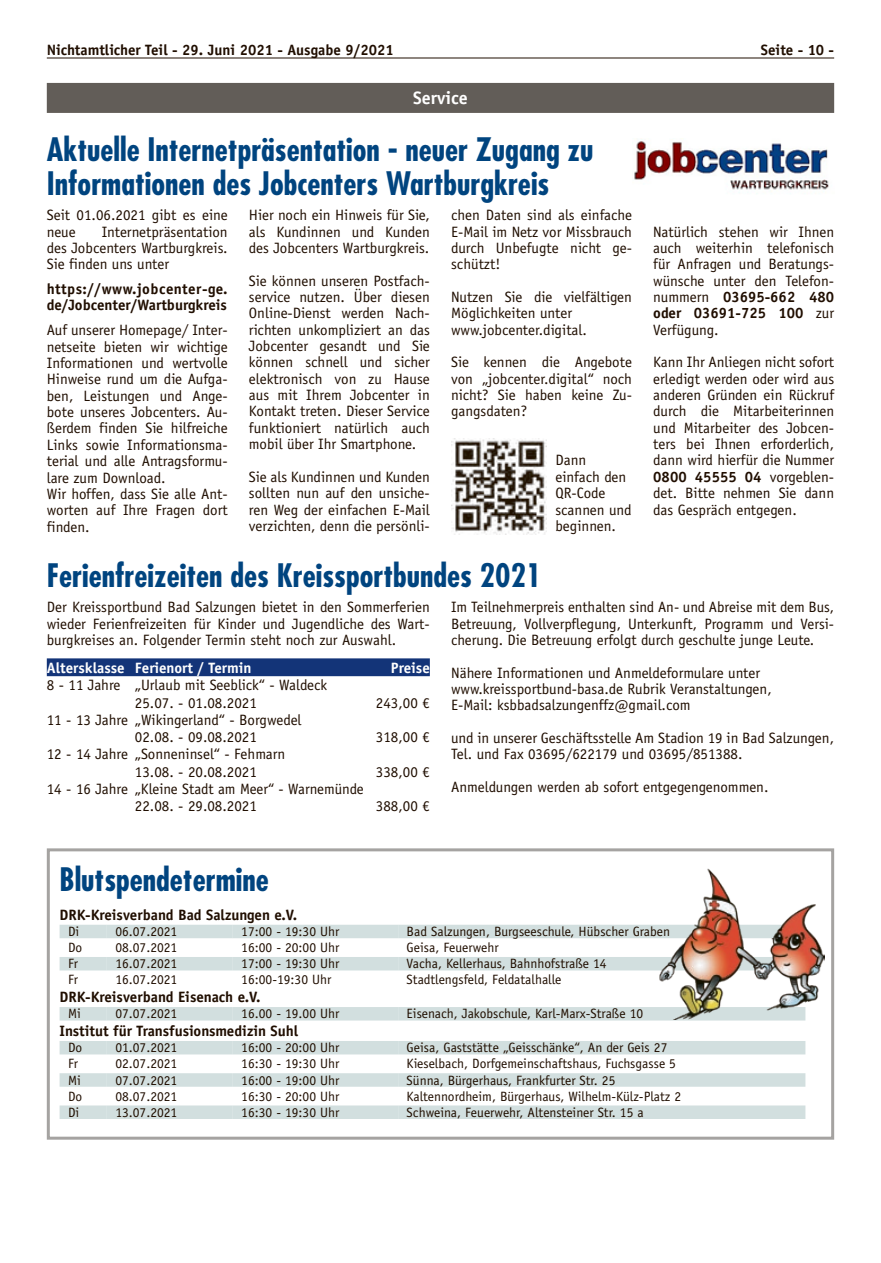
<style>
.page{position:relative;width:881px;height:1263px;background:#fff}
.page>*{position:absolute;margin:0;border:0;box-sizing:border-box;transform-origin:0 0}
.t1{font:700 condensed 31.5px/34.3px "Futura LT";color:#00447f}
.t2{font:700 18px "Officina Sans LT";color:#fff}
.t3{font:15px/16.4px "Officina Sans LT";color:#200e00}
.t4{font:700 15px/16.4px "Officina Sans LT";color:#200e00}
.t5{font:700 15px "Officina Sans LT";color:#fff}
.t6{font:13.5px "Officina Sans LT";color:#200e00}
.s1{font-weight:700}
</style>
<div class="page">
<hr style="left:47px;top:58px;width:786px;height:1px;background:#200e00">
<div style="left:47px;top:83px;width:786px;height:30px;background:#625d58"></div>
<img style="left:451px;top:439px;width:95px;height:95px">
<img style="left:634px;top:141px;width:195px;height:53px">
<div style="left:47px;top:658px;width:382px;height:18px;background:#133478"></div>
<div style="left:47px;top:848px;width:786px;height:292px;border:3px solid #a5a3a1"></div>
<div style="left:60px;top:925px;width:47px;height:13px;background:#d2dfdf"></div>
<div style="left:107px;top:925px;width:126px;height:13px;background:#d2dfdf"></div>
<div style="left:233px;top:925px;width:165px;height:13px;background:#d2dfdf"></div>
<div style="left:398px;top:925px;width:407px;height:13px;background:#d2dfdf"></div>
<div style="left:60px;top:957px;width:47px;height:13px;background:#d2dfdf"></div>
<div style="left:107px;top:957px;width:126px;height:13px;background:#d2dfdf"></div>
<div style="left:233px;top:957px;width:165px;height:13px;background:#d2dfdf"></div>
<div style="left:398px;top:957px;width:407px;height:13px;background:#d2dfdf"></div>
<div style="left:60px;top:1007px;width:47px;height:13px;background:#d2dfdf"></div>
<div style="left:107px;top:1007px;width:126px;height:13px;background:#d2dfdf"></div>
<div style="left:233px;top:1007px;width:165px;height:13px;background:#d2dfdf"></div>
<div style="left:398px;top:1007px;width:407px;height:13px;background:#d2dfdf"></div>
<div style="left:60px;top:1041px;width:47px;height:13px;background:#d2dfdf"></div>
<div style="left:107px;top:1041px;width:126px;height:13px;background:#d2dfdf"></div>
<div style="left:233px;top:1041px;width:165px;height:13px;background:#d2dfdf"></div>
<div style="left:398px;top:1041px;width:407px;height:13px;background:#d2dfdf"></div>
<div style="left:60px;top:1073px;width:47px;height:14px;background:#d2dfdf"></div>
<div style="left:107px;top:1073px;width:126px;height:14px;background:#d2dfdf"></div>
<div style="left:233px;top:1073px;width:165px;height:14px;background:#d2dfdf"></div>
<div style="left:398px;top:1073px;width:407px;height:14px;background:#d2dfdf"></div>
<div style="left:60px;top:1105px;width:47px;height:14px;background:#d2dfdf"></div>
<div style="left:107px;top:1105px;width:126px;height:14px;background:#d2dfdf"></div>
<div style="left:233px;top:1105px;width:165px;height:14px;background:#d2dfdf"></div>
<div style="left:398px;top:1105px;width:407px;height:14px;background:#d2dfdf"></div>
<img style="left:657px;top:868px;width:166px;height:151px">
<p class="t4" style="left:47px;top:41px;width:348px">Nichtamtlicher Teil - 29. Juni 2021 - Ausgabe 9/2021</p>
<p class="t4" style="left:760px;top:41px;width:75px">Seite - 10 -</p>
<p class="t2" style="left:413px;top:87px;width:56px">Service</p>
<h1 class="t1" style="left:47px;top:132px;width:548px">Aktuelle Internetpräsentation - neuer Zugang zu<br>Informationen des Jobcenters Wartburgkreis</h1>
<p class="t3" style="left:47px;top:207px;width:182px">Seit 01.06.2021 gibt es eine neue</p>
<p class="t3" style="left:249px;top:207px;width:182px;text-align:justify">Hier noch ein Hinweis für Sie, als Kundinnen und Kunden des Jobcenters Wartburgkreis.</p>
<p class="t3" style="left:249px;top:272px;width:182px;text-align:justify">Sie können unseren Postfach&shy;service nutzen. Über diesen Online-Dienst werden Nach&shy;richten unkompliziert an das Jobcenter gesandt und Sie können schnell und sicher elektronisch von zu Hause aus mit Ihrem Jobcenter in Kontakt treten. Dieser Service funktioniert natürlich auch mobil über Ihr Smartphone.</p>
<p class="t3" style="left:249px;top:469px;width:182px;text-align:justify">Sie als Kundinnen und Kunden sollten nun auf den unsiche&shy;ren Weg der einfachen E-Mail verzichten, denn die persönli-</p>
<p class="t3" style="left:451px;top:207px;width:182px;text-align:justify">chen Daten sind als einfache E-Mail im Netz vor Missbrauch durch Unbefugte nicht ge&shy;schützt!</p>
<p class="t3" style="left:451px;top:289px;width:182px">Nutzen Sie die vielfältigen<br>Möglichkeiten unter www.jobcenter.digital.</p>
<p class="t3" style="left:451px;top:354px;width:182px;text-align:justify">Sie kennen die Angebote von „jobcenter.digital“ noch nicht? Sie haben keine Zu&shy;gangsdaten?</p>
<p class="t3" style="left:555px;top:452px;width:78px">Dann einfach den<br>QR-Code scannen und beginnen.</p>
<p class="t3" style="left:653px;top:223px;width:182px;text-align:justify">Natürlich stehen wir Ihnen auch weiterhin telefonisch für Anfragen und Beratungs&shy;wünsche unter den Telefon&shy;nummern <span class="s1">03695-662 480 oder 03691-725 100</span> zur Verfügung.</p>
<p class="t3" style="left:653px;top:354px;width:182px;text-align:justify">Kann Ihr Anliegen nicht sofort erledigt werden oder wird aus anderen Gründen ein Rückruf durch die Mitarbeiterinnen und Mitarbeiter des Jobcen&shy;ters bei Ihnen erforderlich, dann wird hierfür die Nummer <span class="s1">0800 45555 04</span> vorgeblen&shy;det. Bitte nehmen Sie dann das Gespräch entgegen.</p>
<p class="t3" style="left:47px;top:223px;width:182px;text-align:justify;text-indent:55px">Internetpräsentation des Jobcenters Wartburgkreis.<br>Sie finden uns unter</p>
<p class="t4" style="left:47px;top:281px;width:182px">https://www.jobcenter-ge. de/Jobcenter/Wartburgkreis</p>
<p class="t3" style="left:47px;top:322px;width:182px">Auf unserer Homepage/ Inter&shy;netseite bieten wir wichtige<br>Informationen und wertvolle<br>Hinweise rund um die Aufga&shy;ben, Leistungen und Ange&shy;bote unseres Jobcenters. Au&shy;ßerdem finden Sie hilfreiche<br>Links sowie Informationsma&shy;terial und alle Antragsformu&shy;lare zum Download.<br>Wir hoffen, dass Sie alle Ant&shy;worten auf Ihre Fragen dort finden.</p>
<h1 class="t1" style="left:47px;top:559px;width:496px">Ferienfreizeiten des Kreissportbundes 2021</h1>
<p class="t3" style="left:47px;top:599px;width:384px;text-align:justify">Der Kreissportbund Bad Salzungen bietet in den Sommerferien wieder Ferienfreizeiten für Kinder und Jugendliche des Wart&shy;burgkreises an. Folgender Termin steht noch zur Auswahl.</p>
<p class="t5" style="left:47px;top:659px;width:206px">Altersklasse Ferienort / Termin</p>
<p class="t5" style="left:391px;top:659px;width:40px">Preise</p>
<p class="t3" style="left:135px;top:677px;width:194px;line-height:17.2px;text-indent:-88px">8 - 11 Jahre „Urlaub mit Seeblick“ - Waldeck<br>25.07. - 01.08.2021</p>
<p class="t3" style="left:451px;top:599px;width:384px;text-align:justify">Im Teilnehmerpreis enthalten sind An- und Abreise mit dem Bus, Betreuung, Vollverpflegung, Unterkunft, Programm und Versi&shy;cherung. Die Betreuung erfolgt durch geschulte junge Leute.</p>
<p class="t3" style="left:451px;top:664px;width:322px">Nähere Informationen und Anmeldeformulare unter www.kreissportbund-basa.de Rubrik Veranstaltungen,<br>E-Mail: ksbbadsalzungenffz@gmail.com</p>
<p class="t3" style="left:451px;top:730px;width:384px">und in unserer Geschäftsstelle Am Stadion 19 in Bad Salzungen,<br>Tel. und Fax 03695/622179 und 03695/851388.</p>
<p class="t3" style="left:451px;top:779px;width:319px">Anmeldungen werden ab sofort entgegengenommen.</p>
<p class="t3" style="left:376px;top:694px;width:55px">243,00 €</p>
<p class="t3" style="left:135px;top:711px;width:168px;line-height:17.2px;text-indent:-88px">11 - 13 Jahre „Wikingerland“ - Borgwedel<br>02.08. - 09.08.2021</p>
<p class="t3" style="left:376px;top:729px;width:55px">318,00 €</p>
<p class="t3" style="left:135px;top:746px;width:152px;line-height:17.2px;text-indent:-88px">12 - 14 Jahre „Sonneninsel“ - Fehmarn<br>13.08. - 20.08.2021</p>
<p class="t3" style="left:376px;top:763px;width:55px">338,00 €</p>
<p class="t3" style="left:135px;top:780px;width:230px;line-height:17.2px;text-indent:-88px">14 - 16 Jahre „Kleine Stadt am Meer“ - Warnemünde<br>22.08. - 29.08.2021</p>
<p class="t3" style="left:376px;top:798px;width:55px">388,00 €</p>
<h1 class="t1" style="left:60px;top:862px;width:211px">Blutspendetermine</h1>
<p class="t4" style="left:60px;top:906px;width:239px">DRK-Kreisverband Bad Salzungen e.V.</p>
<p class="t6" style="left:68px;top:924px;width:13px">Di</p>
<p class="t6" style="left:115px;top:924px;width:63px">06.07.2021</p>
<p class="t6" style="left:241px;top:924px;width:99px">17:00 - 19:30 Uhr</p>
<p class="t6" style="left:406px;top:924px;width:265px">Bad Salzungen, Burgseeschule, Hübscher Graben</p>
<p class="t6" style="left:68px;top:940px;width:16px">Do</p>
<p class="t6" style="left:115px;top:940px;width:63px">08.07.2021</p>
<p class="t6" style="left:241px;top:940px;width:99px">16:00 - 20:00 Uhr</p>
<p class="t6" style="left:406px;top:940px;width:94px">Geisa, Feuerwehr</p>
<p class="t6" style="left:68px;top:956px;width:12px">Fr</p>
<p class="t6" style="left:115px;top:956px;width:63px">16.07.2021</p>
<p class="t6" style="left:241px;top:956px;width:99px">17:00 - 19:30 Uhr</p>
<p class="t6" style="left:406px;top:956px;width:201px">Vacha, Kellerhaus, Bahnhofstraße 14</p>
<p class="t6" style="left:68px;top:972px;width:12px">Fr</p>
<p class="t6" style="left:115px;top:972px;width:63px">16.07.2021</p>
<p class="t6" style="left:241px;top:972px;width:92px">16:00-19:30 Uhr</p>
<p class="t6" style="left:406px;top:972px;width:156px">Stadtlengsfeld, Feldatalhalle</p>
<p class="t4" style="left:60px;top:989px;width:202px">DRK-Kreisverband Eisenach e.V.</p>
<p class="t6" style="left:68px;top:1006px;width:14px">Mi</p>
<p class="t6" style="left:115px;top:1006px;width:63px">07.07.2021</p>
<p class="t6" style="left:241px;top:1006px;width:99px">16.00 - 19.00 Uhr</p>
<p class="t6" style="left:406px;top:1006px;width:238px">Eisenach, Jakobschule, Karl-Marx-Straße 10</p>
<p class="t4" style="left:60px;top:1023px;width:240px">Institut für Transfusionsmedizin Suhl</p>
<p class="t6" style="left:68px;top:1040px;width:16px">Do</p>
<p class="t6" style="left:115px;top:1040px;width:63px">01.07.2021</p>
<p class="t6" style="left:241px;top:1040px;width:99px">16:00 - 20:00 Uhr</p>
<p class="t6" style="left:406px;top:1040px;width:262px">Geisa, Gaststätte „Geisschänke“, An der Geis 27</p>
<p class="t6" style="left:68px;top:1056px;width:12px">Fr</p>
<p class="t6" style="left:115px;top:1056px;width:63px">02.07.2021</p>
<p class="t6" style="left:241px;top:1056px;width:99px">16:30 - 19:30 Uhr</p>
<p class="t6" style="left:406px;top:1056px;width:271px">Kieselbach, Dorfgemeinschaftshaus, Fuchsgasse 5</p>
<p class="t6" style="left:68px;top:1072px;width:14px">Mi</p>
<p class="t6" style="left:115px;top:1072px;width:63px">07.07.2021</p>
<p class="t6" style="left:241px;top:1072px;width:99px">16:00 - 19:00 Uhr</p>
<p class="t6" style="left:406px;top:1072px;width:210px">Sünna, Bürgerhaus, Frankfurter Str. 25</p>
<p class="t6" style="left:68px;top:1088px;width:16px">Do</p>
<p class="t6" style="left:115px;top:1088px;width:63px">08.07.2021</p>
<p class="t6" style="left:241px;top:1088px;width:99px">16:30 - 20:00 Uhr</p>
<p class="t6" style="left:406px;top:1088px;width:276px">Kaltennordheim, Bürgerhaus, Wilhelm-Külz-Platz 2</p>
<p class="t6" style="left:68px;top:1104px;width:13px">Di</p>
<p class="t6" style="left:115px;top:1104px;width:63px">13.07.2021</p>
<p class="t6" style="left:241px;top:1104px;width:99px">16:30 - 19:30 Uhr</p>
<p class="t6" style="left:406px;top:1104px;width:238px">Schweina, Feuerwehr, Altensteiner Str. 15 a</p>
</div>
